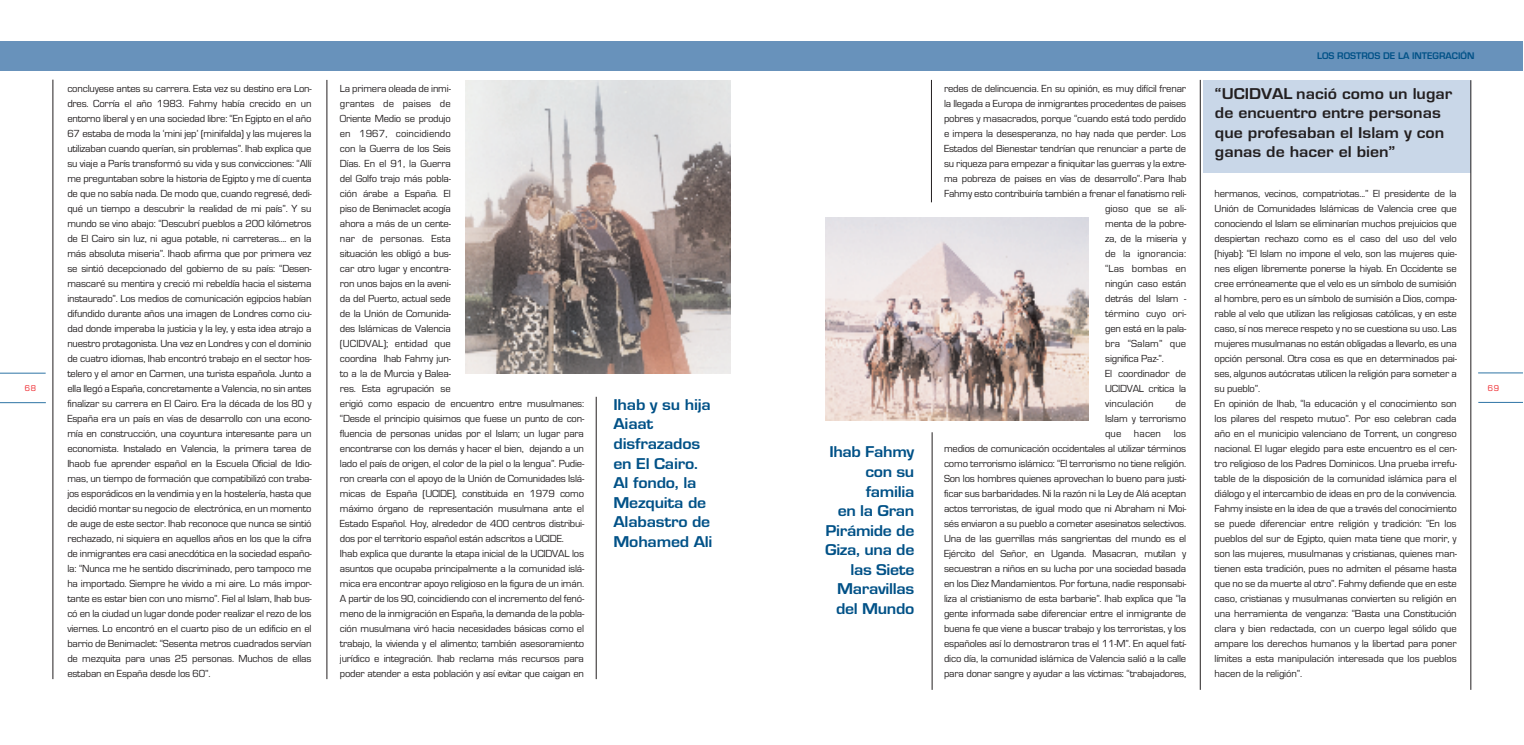
<style>
.page{position:relative;width:1524px;height:745px;background:#fff}
.page>*{position:absolute;margin:0;border:0;box-sizing:border-box;transform-origin:0 0}
.t1{font:700 16.25px/19.5px "Eurostile";letter-spacing:-.015em;color:#005187;text-align:right;scale:1.1 1}
.t2{font:700 16.25px/19.5px "Eurostile";color:#231f20;scale:1.1 1}
.t3{font:10.62px/15px "Eurostile";letter-spacing:-.02em;color:#231f20}
.t4{font:10.62px "Eurostile";letter-spacing:.005em;color:#231f20}
.t5{font:10.62px "Eurostile";color:#231f20}
.t6{font:700 10px "Eurostile";color:#005187}
.t7{font:8.75px "Eurostile";color:#ee1e24}
</style>
<div class="page">
<hr style="left:1478px;top:372px;width:44px;height:1px;background:#2f75a5">
<hr style="left:1478px;top:402px;width:44px;height:1px;background:#2f75a5">
<hr style="left:0;top:373px;width:46px;height:1px;background:#2f75a5">
<hr style="left:0;top:402px;width:46px;height:1px;background:#2f75a5">
<img style="left:466px;top:80px;width:265px;height:293px">
<div style="left:1202px;top:80px;width:268px;height:92px;background:#c9d7e8"></div>
<div style="left:0;top:42px;width:1522px;height:29px;background:#6892bb"></div>
<hr style="left:53px;top:80px;width:1px;height:598px;background:#231f20">
<hr style="left:327px;top:80px;width:1px;height:598px;background:#231f20">
<hr style="left:1200px;top:80px;width:1px;height:609px;background:#231f20">
<hr style="left:932px;top:432px;width:1px;height:257px;background:#231f20">
<hr style="left:931px;top:80px;width:1px;height:122px;background:#231f20">
<hr style="left:1470px;top:80px;width:1px;height:609px;background:#231f20">
<hr style="left:596px;top:396px;width:1px;height:282px;background:#231f20">
<img style="left:825px;top:217px;width:264px;height:203px">
<p class="t6" style="left:1317px;top:49px;width:159px">LOS ROSTROS DE LA INTEGRACIÓN</p>
<p class="t3" style="left:67px;top:80px;width:246px;text-align:justify">concluyese antes su carrera. Esta vez su destino era Lon&shy;dres. Corría el año 1983. Fahmy había crecido en un entorno liberal y en una sociedad libre: “En Egipto en el año 67 estaba de moda la ‘mini jep’ (minifalda) y las mujeres la utilizaban cuando querían, sin problemas”. Ihab explica que su viaje a París transformó su vida y sus convicciones: “Allí me preguntaban sobre la historia de Egipto y me dí cuenta de que no sabía nada. De modo que, cuando regresé, dedi&shy;qué un tiempo a descubrir la realidad de mi país”. Y su mundo se vino abajo: “Descubrí pueblos a 200 kilómetros de El Cairo sin luz, ni agua potable, ni carreteras.... en la más absoluta miseria”. Ihaob afirma que por primera vez se sintió decepcionado del gobierno de su país: “Desen&shy;mascaré su mentira y creció mi rebeldía hacia el sistema instaurado”. Los medios de comunicación egipcios habían difundido durante años una imagen de Londres como ciu&shy;dad donde imperaba la justicia y la ley, y esta idea atrajo a nuestro protagonista. Una vez en Londres y con el dominio de cuatro idiomas, Ihab encontró trabajo en el sector hos&shy;telero y el amor en Carmen, una turista española. Junto a ella llegó a España, concretamente a Valencia, no sin antes finalizar su carrera en El Cairo. Era la década de los 80 y España era un país en vías de desarrollo con una econo&shy;mía en construcción, una coyuntura interesante para un economista. Instalado en Valencia, la primera tarea de Ihaob fue aprender español en la Escuela Oficial de Idio&shy;mas, un tiempo de formación que compatibilizó con traba&shy;jos esporádicos en la vendimia y en la hostelería, hasta que decidió montar su negocio de electrónica, en un momento de auge de este sector. Ihab reconoce que nunca se sintió rechazado, ni siquiera en aquellos años en los que la cifra de inmigrantes era casi anecdótica en la sociedad españo&shy;la: “Nunca me he sentido discriminado, pero tampoco me ha importado. Siempre he vivido a mi aire. Lo más impor&shy;tante es estar bien con uno mismo”. Fiel al Islam, Ihab bus&shy;có en la ciudad un lugar donde poder realizar el rezo de los viernes. Lo encontró en el cuarto piso de un edificio en el barrio de Benimaclet: “Sesenta metros cuadrados servían de mezquita para unas 25 personas. Muchos de ellas estaban en España desde los 60”.</p>
<p class="t3" style="left:340px;top:80px;width:246px">La primera oleada de inmi-<br>grantes de paises de<br>Oriente Medio se produjo<br>en 1967, coincidiendo<br>con la Guerra de los Seis<br>Días. En el 91, la Guerra<br>del Golfo trajo más pobla-<br>ción árabe a España. El<br>piso de Benimaclet acogía<br>ahora a más de un cente-<br>nar de personas. Esta<br>situación les obligó a bus-<br>car otro lugar y encontra-<br>ron unos bajos en la aveni-<br>da del Puerto, actual sede<br>de la Unión de Comunida-<br>des Islámicas de Valencia<br>(UCIDVAL); entidad que<br>coordina Ihab Fahmy jun-<br>to a la de Murcia y Balea-<br>res. Esta agrupación se<br>erigió como espacio de encuentro entre musulmanes: “Desde el principio quisimos que fuese un punto de con&shy;fluencia de personas unidas por el Islam; un lugar para encontrarse con los demás y hacer el bien, dejando a un lado el país de origen, el color de la piel o la lengua”. Pudie&shy;ron crearla con el apoyo de la Unión de Comunidades Islá&shy;micas de España (UCIDE), constituida en 1979 como máximo órgano de representación musulmana ante el Estado Español. Hoy, alrededor de 400 centros distribui&shy;dos por el territorio español están adscritos a UCIDE.<br>Ihab explica que durante la etapa inicial de la UCIDVAL los asuntos que ocupaba principalmente a la comunidad islá&shy;mica era encontrar apoyo religioso en la figura de un imán.<br>A partir de los 90, coincidiendo con el incremento del fenó&shy;meno de la inmigración en España, la demanda de la pobla&shy;ción musulmana viró hacia necesidades básicas como el trabajo, la vivienda y el alimento; también asesoramiento jurídico e integración. Ihab reclama más recursos para poder atender a esta población y así evitar que caigan en</p>
<p class="t3" style="left:944px;top:80px;width:244px">redes de delincuencia. En su opinión, es muy difícil frenar</p>
<h1 class="t2" style="left:1215px;top:83px;width:217px">“UCIDVAL nació como un lugar de encuentro entre personas que profesaban el Islam y con ganas de hacer el bien”</h1>
<p class="t3" style="left:944px;top:95px;width:244px">la llegada a Europa de inmigrantes procedentes de paises</p>
<p class="t3" style="left:944px;top:110px;width:244px">pobres y masacrados, porque “cuando está todo perdido</p>
<p class="t3" style="left:944px;top:125px;width:244px">e impera la desesperanza, no hay nada que perder. Los</p>
<p class="t3" style="left:944px;top:140px;width:244px">Estados del Bienestar tendrían que renunciar a parte de</p>
<p class="t3" style="left:944px;top:155px;width:244px">su riqueza para empezar a finiquitar las guerras y la extre-</p>
<p class="t3" style="left:944px;top:170px;width:244px">ma pobreza de paises en vías de desarrollo”. Para Ihab</p>
<p class="t3" style="left:944px;top:185px;width:244px">Fahmy esto contribuiría también a frenar el fanatismo reli-</p>
<p class="t4" style="left:1105px;top:202px;width:83px">gioso que se ali-</p>
<p class="t3" style="left:1105px;top:215px;width:83px">menta de la pobre-</p>
<p class="t3" style="left:1105px;top:230px;width:83px">za, de la miseria y</p>
<p class="t4" style="left:1105px;top:247px;width:83px">de la ignorancia:</p>
<p class="t4" style="left:1105px;top:262px;width:83px">“Las bombas en</p>
<p class="t3" style="left:1105px;top:275px;width:83px">ningún caso están</p>
<p class="t3" style="left:1105px;top:290px;width:83px">detrás del Islam -</p>
<p class="t5" style="left:1105px;top:307px;width:83px">término cuyo ori-</p>
<p class="t3" style="left:1105px;top:320px;width:83px">gen está en la pala-</p>
<p class="t4" style="left:1105px;top:337px;width:83px">bra “Salam” que</p>
<p class="t3" style="left:1105px;top:350px;width:60px">significa Paz-”.</p>
<p class="t3" style="left:1105px;top:365px;width:83px">El coordinador de</p>
<p class="t3" style="left:1105px;top:380px;width:83px">UCIDVAL critica la</p>
<p class="t4" style="left:1105px;top:397px;width:50px">vinculación</p>
<p class="t3" style="left:1214px;top:185px;width:244px">hermanos, vecinos, compatriotas...” El presidente de la Unión de Comunidades Islámicas de Valencia cree que conociendo el Islam se eliminarían muchos prejuicios que despiertan rechazo como es el caso del uso del velo (hiyab): “El Islam no impone el velo, son las mujeres quie&shy;nes eligen libremente ponerse la hiyab. En Occidente se cree erróneamente que el velo es un símbolo de sumisión al hombre, pero es un símbolo de sumisión a Dios, compa&shy;rable al velo que utilizan las religiosas católicas, y en este caso, sí nos merece respeto y no se cuestiona su uso. Las mujeres musulmanas no están obligadas a llevarlo, es una opción personal. Otra cosa es que en determinados pai&shy;ses, algunos autócratas utilicen la religión para someter a su pueblo”.<br>En opinión de Ihab, “la educación y el conocimiento son los pilares del respeto mutuo”. Por eso celebran cada año en el municipio valenciano de Torrent, un congreso nacional. El lugar elegido para este encuentro es el cen&shy;tro religioso de los Padres Dominicos. Una prueba irrefu&shy;table de la disposición de la comunidad islámica para el diálogo y el intercambio de ideas en pro de la convivencia.<br>Fahmy insiste en la idea de que a través del conocimiento se puede diferenciar entre religión y tradición: “En los pueblos del sur de Egipto, quien mata tiene que morir, y son las mujeres, musulmanas y cristianas, quienes man&shy;tienen esta tradición, pues no admiten el pésame hasta que no se da muerte al otro”. Fahmy defiende que en este caso, cristianas y musulmanas convierten su religión en una herramienta de venganza: “Basta una Constitución clara y bien redactada, con un cuerpo legal sólido que ampare los derechos humanos y la libertad para poner límites a esta manipulación interesada que los pueblos hacen de la religión”.</p>
<p class="t7" style="left:25px;top:382px;width:13px">68</p>
<p class="t7" style="left:1488px;top:382px;width:13px">69</p>
<h1 class="t1" style="left:613px;top:394px;width:92px;text-align:left">Ihab y su hija<br>Aiaat disfrazados en El Cairo.<br>Al fondo, la<br>Mezquita de<br>Alabastro de<br>Mohamed Ali</h1>
<p class="t3" style="left:944px;top:395px;width:244px;text-align:right">de<br>Islam y terrorismo<br>que hacen los<br>medios de comunicación occidentales al utilizar términos como terrorismo islámico: “El terrorismo no tiene religión.<br>Son los hombres quienes aprovechan lo bueno para justi&shy;ficar sus barbaridades. Ni la razón ni la Ley de Alá aceptan actos terroristas, de igual modo que ni Abraham ni Moi&shy;sés enviaron a su pueblo a cometer asesinatos selectivos.<br>Una de las guerrillas más sangrientas del mundo es el Ejército del Señor, en Uganda. Masacran, mutilan y secuestran a niños en su lucha por una sociedad basada en los Diez Mandamientos. Por fortuna, nadie responsabi&shy;liza al cristianismo de esta barbarie”. Ihab explica que “la gente informada sabe diferenciar entre el inmigrante de buena fe que viene a buscar trabajo y los terroristas, y los españoles así lo demostraron tras el 11-M”. En aquel fatí&shy;dico día, la comunidad islámica de Valencia salió a la calle para donar sangre y ayudar a las víctimas: “trabajadores,</p>
<h1 class="t1" style="left:825px;top:442px;width:83px">Ihab Fahmy con su familia<br>en la Gran<br>Pirámide de<br>Giza, una de las Siete<br>Maravillas del Mundo</h1>
</div>
